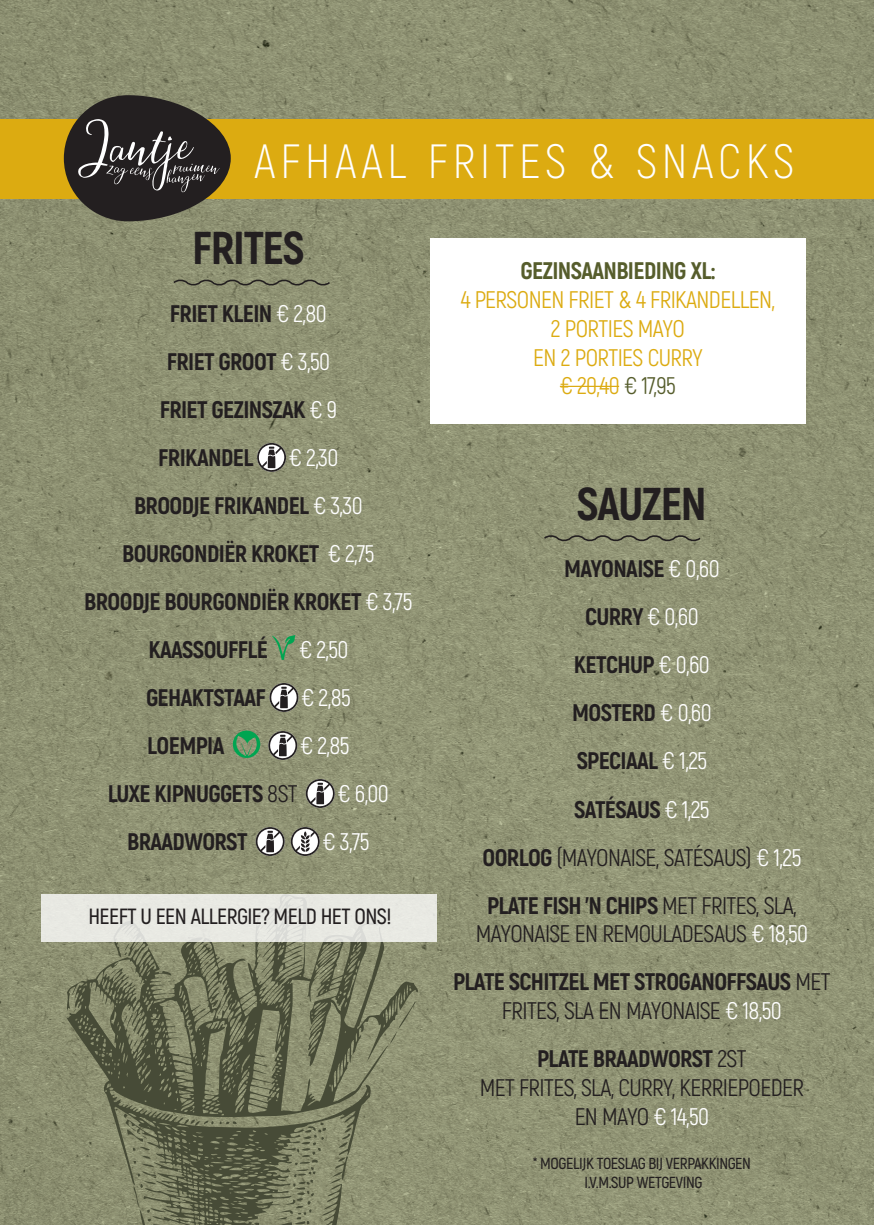
<style>
.page{position:relative;width:874px;height:1225px;background:#fff}
.page>*{position:absolute;margin:0;border:0;box-sizing:border-box;transform-origin:0 0}
.t1{font:300 48px "Akrobat";letter-spacing:.1em;color:#fff}
.t2{font:800 46px "Akrobat";letter-spacing:-.025em;color:#231f20}
.t3{font:800 24px/48px "Akrobat";letter-spacing:-.025em;color:#231f20;text-align:center}
.t4{font:24px/48px "Akrobat";letter-spacing:-.025em;color:#231f20;text-align:center}
.t5{font:24px/28.8px "Akrobat";letter-spacing:-.025em;color:#dcab11;text-align:center}
.t6{font:24px "Akrobat";letter-spacing:-.025em;color:#fff}
.t7{font:800 24px "Akrobat";letter-spacing:-.025em;color:#565d2c}
.t8{font:600 22px "Akrobat";letter-spacing:-.025em;color:#231f20}
.t9{font:600 16px/19.2px "Akrobat";letter-spacing:-.025em;color:#231f20;text-align:center}
.s1{font-weight:400;color:#fff}
.s2{font-weight:400}
.s3{color:#565d2c}
.s4{color:#fff}
.s5{font-weight:800}
</style>
<div class="page">
<img style="left:0;top:0;width:873px;height:1225px">
<div style="left:430px;top:238px;width:375px;height:185px;background:#fff"></div>
<div style="left:0;top:119px;width:873px;height:79px;background:#dcab11"></div>
<svg style="left:257px;top:443px;width:29px;height:29px"></svg>
<svg style="left:272px;top:635px;width:23px;height:25px"></svg>
<svg style="left:269px;top:683px;width:29px;height:29px"></svg>
<svg style="left:233px;top:730px;width:27px;height:28px"></svg>
<svg style="left:268px;top:731px;width:29px;height:29px"></svg>
<svg style="left:305px;top:779px;width:29px;height:29px"></svg>
<svg style="left:255px;top:827px;width:29px;height:29px"></svg>
<svg style="left:290px;top:827px;width:29px;height:29px"></svg>
<svg style="left:172px;top:277px;width:159px;height:11px;background:#7d7f65"></svg>
<svg style="left:542px;top:533px;width:160px;height:10px;background:#7e8066"></svg>
<hr style="left:559px;top:386px;width:59px;height:1px;background:#dcab11">
<svg style="left:66px;top:890px;width:353px;height:335px;background:#7a7e62"></svg>
<svg style="left:259px;top:941px;width:9px;height:7px"></svg>
<svg style="left:124px;top:941px;width:8px;height:15px"></svg>
<svg style="left:110px;top:968px;width:7px;height:7px"></svg>
<svg style="left:127px;top:1012px;width:7px;height:16px"></svg>
<svg style="left:209px;top:1090px;width:5px;height:3px"></svg>
<svg style="left:123px;top:1113px;width:228px;height:112px;background:#707359"></svg>
<svg style="left:64px;top:95px;width:167px;height:126px;background:#4b473b"></svg>
<div style="left:41px;top:894px;width:396px;height:47px;background:#e8e9e3"></div>
<h1 class="t1" style="left:254px;top:133px;width:541px">AFHAAL FRITES &amp; SNACKS</h1>
<h2 class="t2" style="left:192px;top:219px;width:114px">FRITES</h2>
<p class="t3" style="left:170px;top:289px;width:158px">FRIET KLEIN <span class="s1">€ 2,80</span></p>
<p class="t3" style="left:167px;top:337px;width:165px">FRIET GROOT <span class="s1">€ 3,50</span></p>
<p class="t3" style="left:160px;top:385px;width:179px">FRIET GEZINSZAK <span class="s1">€ 9</span></p>
<p class="t3" style="left:158px;top:433px;width:96px">FRIKANDEL</p>
<p class="t6" style="left:289px;top:443px;width:51px">€ 2,30</p>
<p class="t3" style="left:134px;top:481px;width:230px">BROODJE FRIKANDEL <span class="s1">€ 3,30</span></p>
<p class="t3" style="left:122px;top:529px;width:254px">BOURGONDIËR KROKET <span class="s1">€ 2,75</span></p>
<p class="t3" style="left:84px;top:577px;width:329px">BROODJE BOURGONDIËR KROKET <span class="s1">€ 3,75</span></p>
<p class="t3" style="left:148px;top:625px;width:121px">KAASSOUFFLÉ</p>
<p class="t6" style="left:299px;top:635px;width:51px">€ 2,50</p>
<p class="t3" style="left:146px;top:673px;width:121px">GEHAKTSTAAF</p>
<p class="t6" style="left:301px;top:683px;width:51px">€ 2,85</p>
<p class="t3" style="left:147px;top:721px;width:79px">LOEMPIA</p>
<p class="t6" style="left:300px;top:731px;width:51px">€ 2,85</p>
<p class="t3" style="left:108px;top:769px;width:191px">LUXE KIPNUGGETS <span class="s2">8ST</span></p>
<p class="t6" style="left:337px;top:779px;width:53px">€ 6,00</p>
<p class="t3" style="left:127px;top:817px;width:122px">BRAADWORST</p>
<p class="t6" style="left:322px;top:827px;width:48px">€ 3,75</p>
<p class="t8" style="left:88px;top:903px;width:304px">HEEFT U EEN ALLERGIE? MELD HET ONS!</p>
<p class="t7" style="left:520px;top:255px;width:196px">GEZINSAANBIEDING XL:</p>
<p class="t5" style="left:460px;top:285px;width:316px">4 PERSONEN FRIET &amp; 4 FRIKANDELLEN,<br>2 PORTIES MAYO<br>EN 2 PORTIES CURRY<br>€ 20,40 <span class="s3">€ 17,95</span></p>
<h2 class="t2" style="left:576px;top:474px;width:131px">SAUZEN</h2>
<p class="t3" style="left:482px;top:545px;width:320px">MAYONAISE <span class="s1">€ 0,60<br></span>CURRY <span class="s1">€ 0,60<br></span>KETCHUP <span class="s1">€ 0,60<br></span>MOSTERD <span class="s1">€ 0,60<br></span>SPECIAAL <span class="s1">€ 1,25<br></span>SATÉSAUS <span class="s1">€ 1,25<br></span>OORLOG <span class="s2">(MAYONAISE, SATÉSAUS)</span> <span class="s1">€ 1,25<br></span>PLATE FISH ’N CHIPS <span class="s2">MET FRITES, SLA,</span></p>
<p class="t3" style="left:453px;top:909px;width:379px"><span class="s2">MAYONAISE EN REMOULADESAUS</span> <span class="s1">€ 18,50<br></span>PLATE SCHITZEL MET STROGANOFFSAUS <span class="s2">MET</span></p>
<p class="t4" style="left:501px;top:986px;width:281px">FRITES, SLA EN MAYONAISE <span class="s4">€ 18,50<br></span><span class="s5">PLATE BRAADWORST</span> 2ST</p>
<p class="t4" style="left:479px;top:1073px;width:326px;line-height:28.8px">MET FRITES, SLA, CURRY, KERRIEPOEDER<br>EN MAYO <span class="s4">€ 14,50</span></p>
<p class="t9" style="left:532px;top:1153px;width:220px">* MOGELIJK TOESLAG BIJ VERPAKKINGEN<br>I.V.M.SUP WETGEVING</p>
</div>
